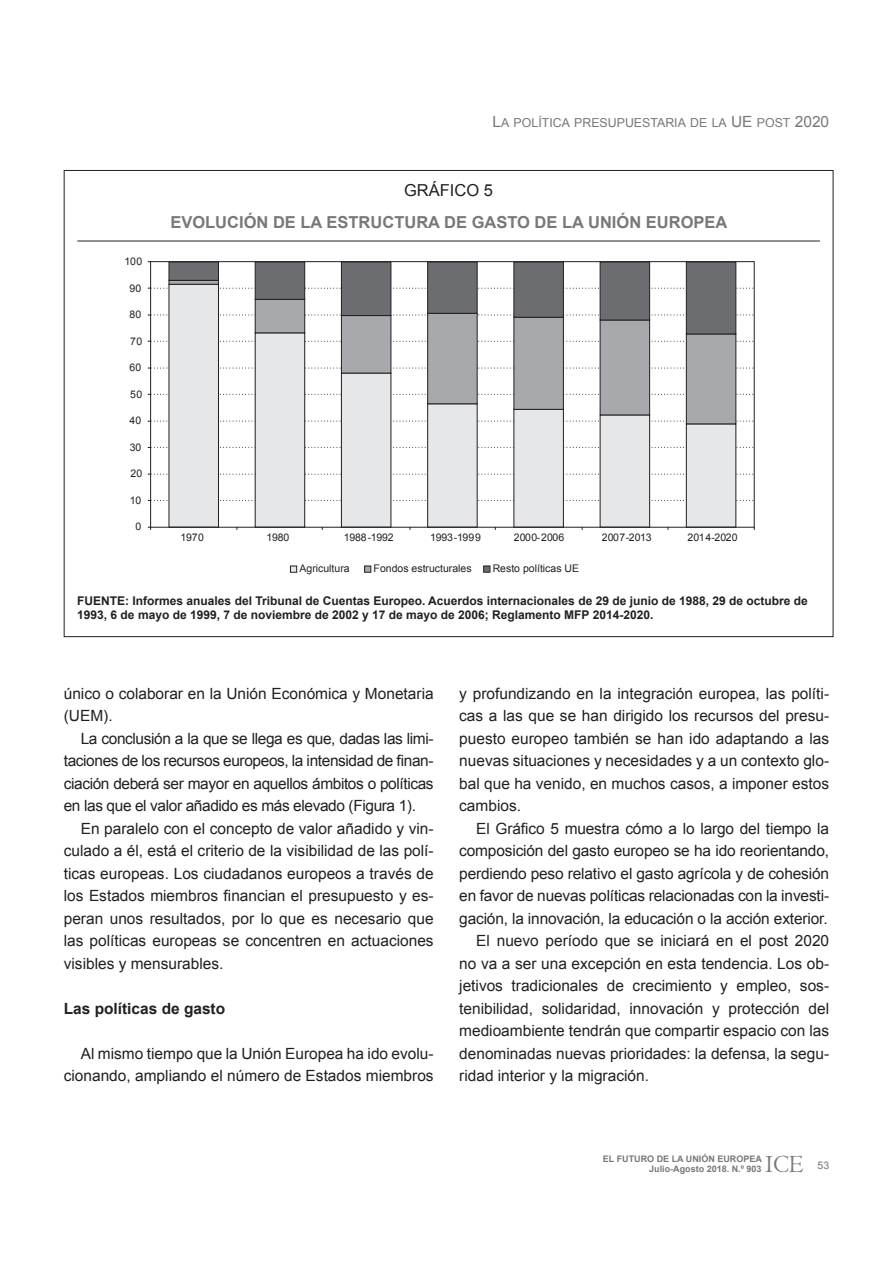
<style>
.page{position:relative;width:893px;height:1263px;background:#fff}
.page>*{position:absolute;margin:0;border:0;box-sizing:border-box;transform-origin:0 0}
.t1{font:25.5px "Centaur MT Std";color:#76787b}
.TITULO_CUADRO_FIGURA{font:700 16.5px "Arial";color:#76787b}
.CUADRO-FIGURA{font:16.5px "Arial";color:#231f20}
.Texto_comun{font:15.45px/22.5px "Arial";color:#231f20;text-align:justify}
.Ladillo2_negrita{font:700 15.45px "Arial";color:#231f20}
.t2{font:12.3px "Arial MT SC800";color:#76787b}
.FUENTE_CUADRO{font:700 12px/13.5px "Arial";color:#231f20}
.t3{font:10.5px "Arial";color:#231f20}
.t4{font:10.5px "Arial";letter-spacing:.02em;color:#231f20}
.t5{font:10.5px "Arial";color:#76787b}
.t6{font:700 9px/9.8px "Arial";color:#76787b;text-align:right}
.s1{font-size:15.45px}
.s2{font-family:"Arial";font-size:15.45px}
.s3{color:#e6e7e9}
.s4{color:#a8a9ad}
.s5{color:#6c6d70}
</style>
<div class="page">
<hr style="left:77px;top:241px;width:743px;height:1px;background:#231f20">
<svg style="left:169px;top:424px;width:567px;height:102px"></svg>
<svg style="left:169px;top:334px;width:567px;height:90px"></svg>
<div style="left:290px;top:566px;width:7px;height:6px;border:1px solid #231f20"></div>
<div style="left:364px;top:566px;width:7px;height:6px;border:1px solid #231f20"></div>
<div style="left:483px;top:566px;width:7px;height:6px;border:1px solid #231f20"></div>
<svg style="left:148px;top:261px;width:607px;height:73px"></svg>
<svg style="left:148px;top:341px;width:607px;height:1px"></svg>
<svg style="left:148px;top:368px;width:607px;height:1px"></svg>
<svg style="left:148px;top:394px;width:607px;height:1px"></svg>
<svg style="left:148px;top:421px;width:607px;height:1px"></svg>
<svg style="left:148px;top:447px;width:607px;height:1px"></svg>
<svg style="left:148px;top:474px;width:607px;height:1px"></svg>
<svg style="left:148px;top:500px;width:607px;height:1px"></svg>
<p class="t2" style="left:492px;top:115px;width:338px"><span class="s1">L</span>A POLÍTICA PRESUPUESTARIA DE LA <span class="s2">UE</span> POST <span class="s1">2020</span></p>
<p class="t3" style="left:125px;top:254px;width:19px">100</p>
<p class="t3" style="left:130px;top:281px;width:13px">90</p>
<p class="t3" style="left:130px;top:308px;width:13px">80</p>
<p class="t3" style="left:130px;top:334px;width:14px">70</p>
<p class="t3" style="left:130px;top:361px;width:13px">60</p>
<p class="t3" style="left:130px;top:387px;width:14px">50</p>
<p class="t3" style="left:129px;top:414px;width:13px">40</p>
<p class="t3" style="left:130px;top:440px;width:13px">30</p>
<p class="t3" style="left:130px;top:467px;width:13px">20</p>
<p class="t3" style="left:130px;top:493px;width:13px">10</p>
<p class="t3" style="left:135px;top:520px;width:7px">0</p>
<p class="CUADRO-FIGURA" style="left:404px;top:179px;width:90px">GRÁFICO 5</p>
<p class="TITULO_CUADRO_FIGURA" style="left:170px;top:211px;width:559px">EVOLUCIÓN DE LA ESTRUCTURA DE GASTO DE LA UNIÓN EUROPEA</p>
<p class="t3" style="left:181px;top:530px;width:25px">1970</p>
<p class="t3" style="left:267px;top:530px;width:24px">1980</p>
<p class="t3" style="left:344px;top:530px;width:51px">1988-1992</p>
<p class="t3" style="left:430px;top:530px;width:52px">1993-1999</p>
<p class="t4" style="left:514px;top:530px;width:52px">2000-2006</p>
<p class="t3" style="left:602px;top:530px;width:51px">2007-2013</p>
<p class="t4" style="left:688px;top:530px;width:52px">2014-2020</p>
<p class="t3" style="left:290px;top:562px;width:61px"><span class="s3">■</span> Agricultura</p>
<p class="t3" style="left:364px;top:562px;width:216px"><span class="s4">■</span> Fondos estructurales <span class="s5">■</span> Resto políticas UE</p>
<p class="FUENTE_CUADRO" style="left:77px;top:595px;width:732px">FUENTE: Informes anuales del Tribunal de Cuentas Europeo. Acuerdos internacionales de 29 de junio de 1988, 29 de octubre de<br>1993, 6 de mayo de 1999, 7 de noviembre de 2002 y 17 de mayo de 2006; Reglamento MFP 2014-2020.</p>
<p class="Texto_comun" style="left:64px;top:682px;width:371px">único o colaborar en la Unión Económica y Monetaria (UEM).</p>
<p class="Texto_comun" style="left:64px;top:727px;width:371px;text-indent:17px">La conclusión a la que se llega es que, dadas las limi&shy;taciones de los recursos europeos, la intensidad de finan&shy;ciación deberá ser mayor en aquellos ámbitos o políticas en las que el valor añadido es más elevado (Figura 1).</p>
<p class="Texto_comun" style="left:64px;top:817px;width:371px;text-indent:17px">En paralelo con el concepto de valor añadido y vin&shy;culado a él, está el criterio de la visibilidad de las polí&shy;ticas europeas. Los ciudadanos europeos a través de los Estados miembros financian el presupuesto y es&shy;peran unos resultados, por lo que es necesario que las políticas europeas se concentren en actuaciones visibles y mensurables.</p>
<p class="Ladillo2_negrita" style="left:64px;top:998px;width:163px">Las políticas de gasto</p>
<p class="Texto_comun" style="left:64px;top:1042px;width:371px;text-align:right">Al mismo tiempo que la Unión Europea ha ido evolu&shy;cionando, ampliando el número de Estados miembros</p>
<p class="Texto_comun" style="left:459px;top:682px;width:371px">y profundizando en la integración europea, las políti&shy;cas a las que se han dirigido los recursos del presu&shy;puesto europeo también se han ido adaptando a las nuevas situaciones y necesidades y a un contexto glo&shy;bal que ha venido, en muchos casos, a imponer estos cambios.</p>
<p class="Texto_comun" style="left:459px;top:817px;width:371px;text-indent:17px">El Gráfico 5 muestra cómo a lo largo del tiempo la composición del gasto europeo se ha ido reorientando, perdiendo peso relativo el gasto agrícola y de cohesión en favor de nuevas políticas relacionadas con la investi&shy;gación, la innovación, la educación o la acción exterior.</p>
<p class="Texto_comun" style="left:459px;top:930px;width:371px;text-indent:17px">El nuevo período que se iniciará en el post 2020 no va a ser una excepción en esta tendencia. Los ob&shy;jetivos tradicionales de crecimiento y empleo, sos&shy;tenibilidad, solidaridad, innovación y protección del medioambiente tendrán que compartir espacio con las denominadas nuevas prioridades: la defensa, la segu&shy;ridad interior y la migración.</p>
<p class="t6" style="left:603px;top:1154px;width:161px">EL FUTURO DE LA UNIÓN EUROPEA<br>Julio-Agosto 2018. N.º 903</p>
<h1 class="t1" style="left:765px;top:1150px;width:40px">ICE</h1>
<p class="t5" style="left:817px;top:1158px;width:13px">53</p>
</div>
